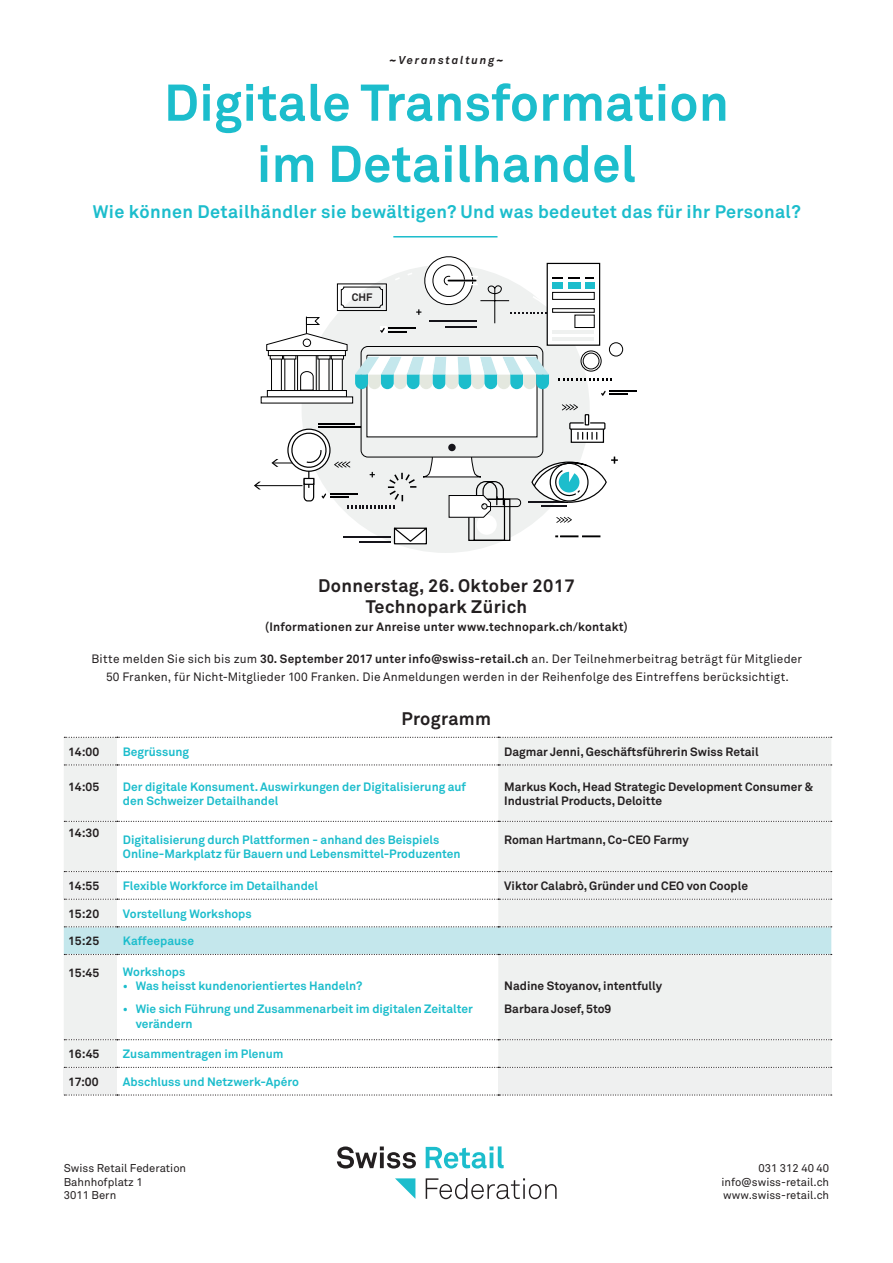
<style>
.page{position:relative;width:893px;height:1263px;background:#fff}
.page>*{position:absolute;margin:0;border:0;box-sizing:border-box;transform-origin:0 0}
.t1{font:700 51px/61.2px "Akkurat Std";letter-spacing:.005em;color:#1cbdcc;text-align:center}
.t2{font:700 18px "Akkurat Std";letter-spacing:.02em;color:#1cbdcc}
.t3{font:700 18px/21px "Akkurat Std";letter-spacing:.02em;color:#231f20;text-align:center}
.t4{font:700 12px/14.4px "Akkurat Std";color:#1cbdcc}
.t5{font:700 12px/14.4px "Akkurat Std";color:#231f20}
.t6{font:12px/18px "Akkurat Std";letter-spacing:.015em;color:#231f20;text-align:center}
.t7{font:700 12px "Akkurat Std";letter-spacing:.02em;color:#231f20}
.t8{font:11.25px/13.5px "Akkurat Std";color:#231f20}
.t9{font:italic 700 11.25px "Akkurat Std";letter-spacing:.16em;color:#231f20}
.t10{font:700 10.65px "Akkurat Std";color:#231f20}
.s1{font-weight:700}
</style>
<div class="page">
<hr style="left:393px;top:236px;width:104px;height:1px;background:#1cbdcc">
<svg style="left:337px;top:1146px;width:79px;height:22px"></svg>
<svg style="left:426px;top:1146px;width:78px;height:22px"></svg>
<svg style="left:426px;top:1178px;width:131px;height:21px"></svg>
<svg style="left:395px;top:1178px;width:20px;height:21px"></svg>
<svg style="left:254px;top:256px;width:383px;height:289px"></svg>
<div style="left:64px;top:1067px;width:53px;height:28px;background:#eff0f0"></div>
<div style="left:498px;top:1067px;width:333px;height:28px;background:#eff0f0"></div>
<svg style="left:64px;top:737px;width:768px;height:331px"></svg>
<svg style="left:64px;top:1094px;width:768px;height:1px"></svg>
<p class="t9" style="left:389px;top:53px;width:116px">~Veranstaltung~</p>
<h1 class="t1" style="left:164px;top:73px;width:566px">Digitale Transformation im Detailhandel</h1>
<h2 class="t2" style="left:93px;top:200px;width:709px">Wie können Detailhändler sie bewältigen? Und was bedeutet das für ihr Personal?</h2>
<p class="t10" style="left:352px;top:291px;width:22px">CHF</p>
<h2 class="t3" style="left:318px;top:576px;width:258px">Donnerstag, 26. Oktober 2017<br>Technopark Zürich</h2>
<p class="t7" style="left:265px;top:620px;width:364px">(Informationen zur Anreise unter www.technopark.ch/kontakt)</p>
<p class="t6" style="left:91px;top:650px;width:712px">Bitte melden Sie sich bis zum <span class="s1">30. September 2017 unter info@swiss-retail.ch</span> an. Der Teilnehmerbeitrag beträgt für Mitglieder<br>50 Franken, für Nicht-Mitglieder 100 Franken. Die Anmeldungen werden in der Reihenfolge des Eintreffens berücksichtigt.</p>
<h2 class="t3" style="left:402px;top:709px;width:91px">Programm</h2>
<p class="t5" style="left:68px;top:744px;width:33px">14:00</p>
<p class="t4" style="left:123px;top:744px;width:68px">Begrüssung</p>
<p class="t5" style="left:504px;top:744px;width:256px">Dagmar Jenni, Geschäftsführerin Swiss Retail</p>
<p class="t5" style="left:68px;top:780px;width:33px">14:05</p>
<p class="t4" style="left:123px;top:779px;width:345px">Der digitale Konsument. Auswirkungen der Digitalisierung auf den Schweizer Detailhandel</p>
<p class="t5" style="left:504px;top:779px;width:311px">Markus Koch, Head Strategic Development Consumer &amp;<br>Industrial Products, Deloitte</p>
<p class="t5" style="left:68px;top:825px;width:33px">14:30</p>
<p class="t4" style="left:123px;top:833px;width:339px">Digitalisierung durch Plattformen - anhand des Beispiels<br>Online-Markplatz für Bauern und Lebensmittel-Produzenten</p>
<p class="t5" style="left:504px;top:833px;width:186px">Roman Hartmann, Co-CEO Farmy</p>
<p class="t5" style="left:68px;top:879px;width:33px">14:55</p>
<p class="t4" style="left:123px;top:879px;width:197px">Flexible Workforce im Detailhandel</p>
<p class="t5" style="left:504px;top:879px;width:245px">Viktor Calabrò, Gründer und CEO von Coople</p>
<p class="t5" style="left:68px;top:906px;width:33px">15:20</p>
<p class="t4" style="left:123px;top:906px;width:130px">Vorstellung Workshops</p>
<p class="t5" style="left:68px;top:934px;width:33px">15:25</p>
<p class="t4" style="left:123px;top:934px;width:73px">Kaffeepause</p>
<p class="t5" style="left:68px;top:965px;width:33px">15:45</p>
<p class="t4" style="left:123px;top:965px;width:64px">Workshops</p>
<p class="t4" style="left:123px;top:979px;width:241px">• Was heisst kundenorientiertes Handeln?</p>
<p class="t4" style="left:136px;top:1002px;width:339px;text-indent:-13px">• Wie sich Führung und Zusammenarbeit im digitalen Zeitalter verändern</p>
<p class="t5" style="left:504px;top:974px;width:159px;line-height:23.4px">Nadine Stoyanov, intentfully<br>Barbara Josef, 5to9</p>
<p class="t5" style="left:68px;top:1047px;width:33px">16:45</p>
<p class="t4" style="left:123px;top:1047px;width:162px">Zusammentragen im Plenum</p>
<p class="t5" style="left:68px;top:1074px;width:32px">17:00</p>
<p class="t4" style="left:123px;top:1074px;width:177px">Abschluss und Netzwerk-Apéro</p>
<p class="t8" style="left:64px;top:1162px;width:124px">Swiss Retail Federation<br>Bahnhofplatz 1<br>3011 Bern</p>
<p class="t8" style="left:721px;top:1162px;width:109px;text-align:justify;text-indent:37px">031 312 40 40 info@swiss-retail.ch www.swiss-retail.ch</p>
</div>
